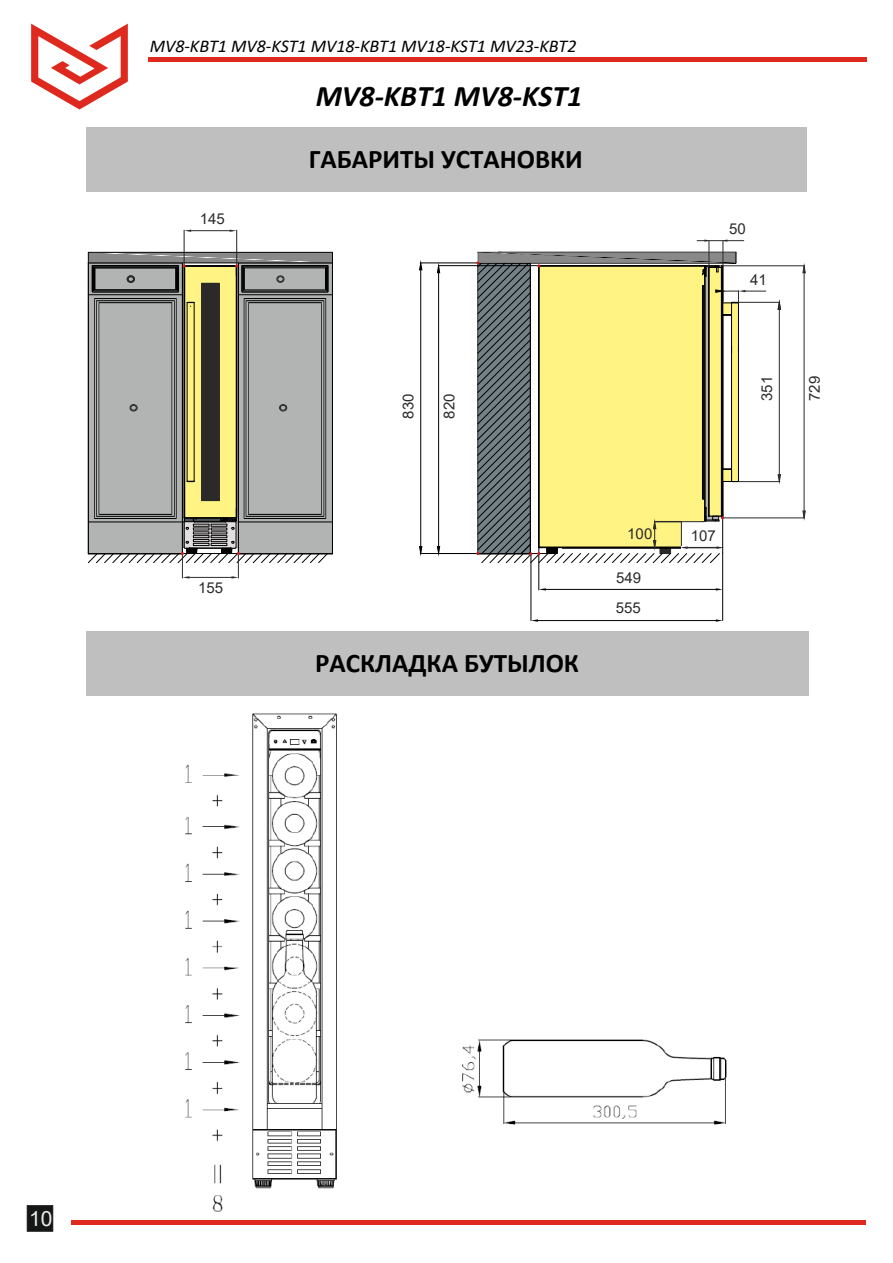
<style>
.page{position:relative;width:893px;height:1263px;background:#fff}
.page>*{position:absolute;margin:0;border:0;box-sizing:border-box;transform-origin:0 0}
.t1{font:italic 700 30px "Calibri";color:#000}
.t2{font:700 27px "Calibri";color:#000}
.t3{font:21px "Arial";color:#ececec}
.t4{font:italic 18px "Calibri";color:#000}
.t5{font:15px/30.5px "Arial";color:#2b2a29}
.s1{font-style:inherit}
</style>
<div class="page">
<img style="left:185px;top:713px;width:542px;height:499px">
<div style="left:86px;top:127px;width:720px;height:65px;background:#bfbfbf"></div>
<div style="left:86px;top:631px;width:722px;height:65px;background:#bfbfbf"></div>
<div style="left:27px;top:1205px;width:26px;height:26px;background:#151616;border:1px solid #151616"></div>
<hr style="left:71px;top:1220px;width:795px;height:4px;background:#de2a1e">
<svg style="left:31px;top:24px;width:97px;height:85px"></svg>
<hr style="left:148px;top:57px;width:719px;height:4px;background:#de2a1e">
<hr style="left:332px;top:252px;width:1px;height:301px;background:#000">
<hr style="left:184px;top:230px;width:1px;height:36px;background:#2b2a29">
<hr style="left:236px;top:230px;width:1px;height:36px;background:#2b2a29">
<hr style="left:191px;top:230px;width:39px;height:1px;background:#2b2a29">
<svg style="left:184px;top:230px;width:7px;height:2px"></svg>
<svg style="left:230px;top:230px;width:7px;height:2px"></svg>
<hr style="left:438px;top:265px;width:100px;height:1px;background:#000">
<hr style="left:438px;top:273px;width:1px;height:274px;background:#000">
<svg style="left:437px;top:264px;width:3px;height:9px"></svg>
<svg style="left:437px;top:546px;width:3px;height:9px"></svg>
<hr style="left:420px;top:263px;width:110px;height:1px;background:#000">
<hr style="left:420px;top:553px;width:110px;height:1px;background:#000">
<hr style="left:420px;top:270px;width:1px;height:277px;background:#000">
<svg style="left:419px;top:261px;width:3px;height:9px"></svg>
<svg style="left:419px;top:546px;width:3px;height:9px"></svg>
<hr style="left:539px;top:548px;width:1px;height:42px;background:#000">
<hr style="left:722px;top:553px;width:1px;height:67px;background:#000">
<hr style="left:546px;top:589px;width:170px;height:1px;background:#000">
<svg style="left:539px;top:588px;width:7px;height:3px"></svg>
<svg style="left:716px;top:588px;width:7px;height:3px"></svg>
<hr style="left:531px;top:554px;width:1px;height:66px;background:#000">
<hr style="left:538px;top:620px;width:178px;height:1px;background:#000">
<svg style="left:531px;top:619px;width:7px;height:3px"></svg>
<svg style="left:716px;top:619px;width:7px;height:3px"></svg>
<hr style="left:722px;top:265px;width:83px;height:1px;background:#2b2a29">
<hr style="left:722px;top:518px;width:83px;height:1px;background:#2b2a29">
<hr style="left:804px;top:273px;width:1px;height:238px;background:#2b2a29">
<svg style="left:802px;top:263px;width:4px;height:11px"></svg>
<svg style="left:802px;top:510px;width:4px;height:11px"></svg>
<hr style="left:739px;top:302px;width:41px;height:1px;background:#2b2a29">
<hr style="left:739px;top:481px;width:41px;height:1px;background:#2b2a29">
<hr style="left:779px;top:309px;width:1px;height:166px;background:#2b2a29">
<svg style="left:777px;top:299px;width:4px;height:11px"></svg>
<svg style="left:777px;top:474px;width:4px;height:11px"></svg>
<svg style="left:87px;top:252px;width:245px;height:327px;background:#a5a499"></svg>
<svg style="left:476px;top:239px;width:290px;height:325px"></svg>
<p class="t4" style="left:150px;top:33px;width:428px">MV8-KBT1 MV8-KST1 MV18-KBT1 MV18-KST1 MV23-KBT2</p>
<h1 class="t1" style="left:316px;top:75px;width:268px"><span class="s1">MV</span>8<span class="s1">-KBT1</span> MV8-KST1</h1>
<p class="t5" style="left:200px;top:203px;width:27px">145</p>
<h2 class="t2" style="left:309px;top:140px;width:275px">ГАБАРИТЫ УСТАНОВКИ</h2>
<p class="t5" style="left:393px;top:419px;width:27px;rotate:-90deg">830</p>
<p class="t5" style="left:434px;top:419px;width:27px;rotate:-90deg">820</p>
<p class="t5" style="left:729px;top:214px;width:18px">50</p>
<p class="t5" style="left:750px;top:264px;width:18px">41</p>
<p class="t5" style="left:752px;top:401px;width:27px;rotate:-90deg">351</p>
<p class="t5" style="left:799px;top:401px;width:27px;rotate:-90deg">729</p>
<p class="t5" style="left:198px;top:572px;width:27px">155</p>
<h2 class="t2" style="left:315px;top:644px;width:266px">РАСКЛАДКА БУТЫЛОК</h2>
<p class="t5" style="left:627px;top:519px;width:27px">100</p>
<p class="t5" style="left:691px;top:520px;width:27px">107</p>
<p class="t5" style="left:616px;top:562px;width:27px">549<br>5<span class="s1">55</span></p>
<p class="t3" style="left:29px;top:1204px;width:25px">10</p>
</div>
